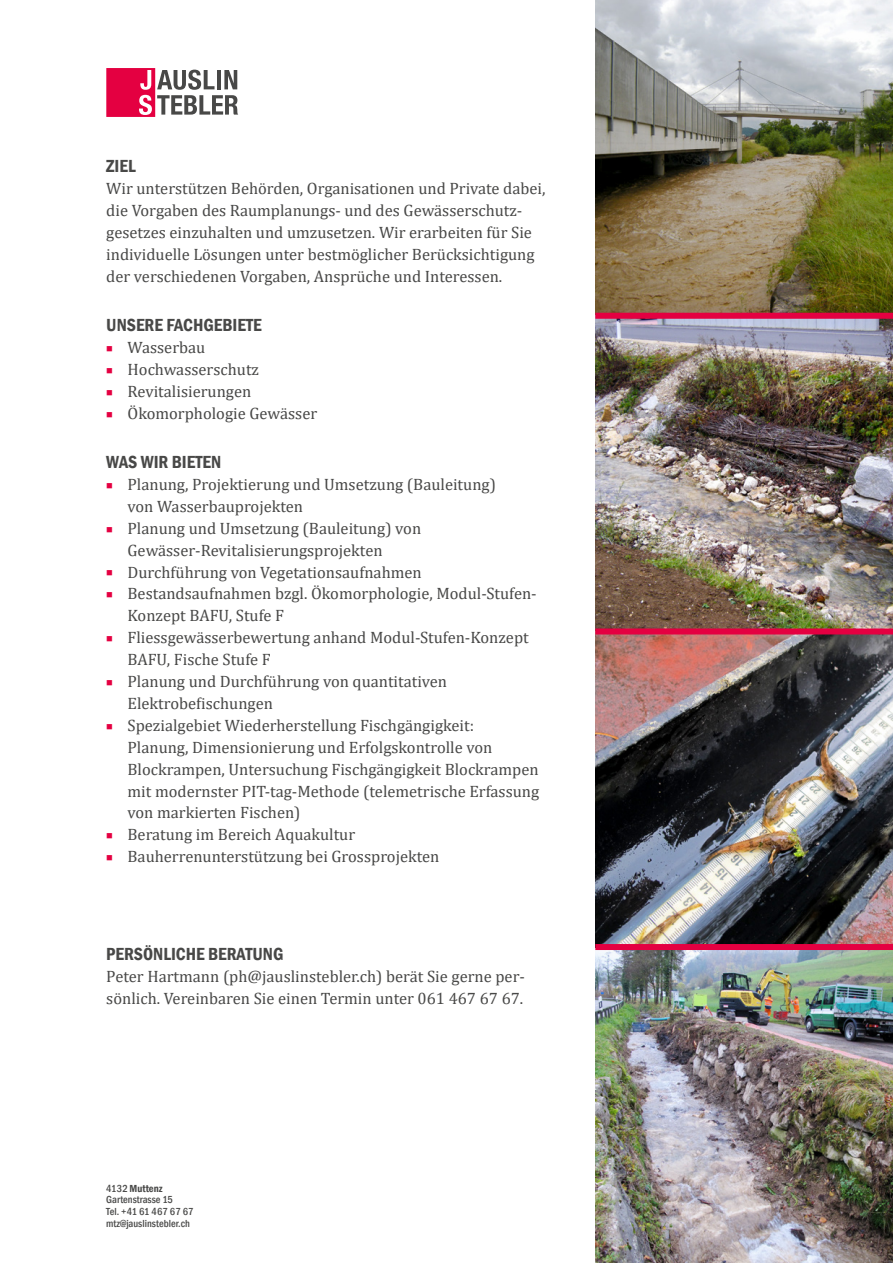
<style>
.page{position:relative;width:893px;height:1263px;background:#fff}
.page>*{position:absolute;margin:0;border:0;box-sizing:border-box;transform-origin:0 0}
.t1{font:600 condensed 18px "Franklin Gothic";color:#484847}
.t2{font:16.5px/21.9px "Cambria";color:#484847}
.t3{font:500 condensed 10.5px/11.9px "Franklin Gothic";color:#484847}
.s1{font-weight:600}
</style>
<div class="page">
<img style="left:595px;top:0;width:298px;height:1263px">
<svg style="left:106px;top:68px;width:132px;height:49px"></svg>
<div style="left:595px;top:313px;width:298px;height:6px;background:#e40041"></div>
<div style="left:595px;top:628px;width:298px;height:6px;background:#e40041"></div>
<div style="left:595px;top:944px;width:298px;height:6px;background:#e40041"></div>
<p class="t1" style="left:106px;top:154px;width:31px">ZIEL</p>
<p class="t2" style="left:106px;top:177px;width:441px">Wir unterstützen Behörden, Organisationen und Private dabei, die Vorgaben des Raumplanungs- und des Gewässerschutz&shy;gesetzes einzuhalten und umzusetzen. Wir erarbeiten für Sie individuelle Lösungen unter bestmöglicher Berücksichtigung der verschiedenen Vorgaben, Ansprüche und Interessen.</p>
<p class="t1" style="left:106px;top:313px;width:157px">UNSERE FACHGEBIETE</p>
<p class="t2" style="left:128px;top:337px;width:191px">Wasserbau<br>Hochwasserschutz<br>Revitalisierungen<br>Ökomorphologie Gewässer</p>
<p class="t1" style="left:106px;top:450px;width:116px">WAS WIR BIETEN</p>
<p class="t2" style="left:128px;top:473px;width:413px">Planung, Projektierung und Umsetzung (Bauleitung)<br>von Wasserbauprojekten<br>Planung und Umsetzung (Bauleitung) von Gewässer-Revitalisierungsprojekten<br>Durchführung von Vegetationsaufnahmen Bestandsaufnahmen bzgl. Ökomorphologie, Modul-Stufen-Konzept BAFU, Stufe F<br>Fliessgewässerbewertung anhand Modul-Stufen-Konzept BAFU, Fische Stufe F<br>Planung und Durchführung von quantitativen Elektrobefischungen<br>Spezialgebiet Wiederherstellung Fischgängigkeit:<br>Planung, Dimensionierung und Erfolgskontrolle von Blockrampen, Untersuchung Fischgängigkeit Blockrampen mit modernster PIT-tag-Methode (telemetrische Erfassung von markierten Fischen)<br>Beratung im Bereich Aquakultur<br>Bauherrenunterstützung bei Grossprojekten</p>
<p class="t1" style="left:106px;top:942px;width:179px">PERSÖNLICHE BERATUNG</p>
<p class="t2" style="left:106px;top:965px;width:420px">Peter Hartmann (ph@jauslinstebler.ch) berät Sie gerne per&shy;sönlich. Vereinbaren Sie einen Termin unter 061 467 67 67.</p>
<p class="t3" style="left:106px;top:1182px;width:89px">4132 <span class="s1">Muttenz<br></span>Gartenstrasse 15<br>Tel. +41 61 467 67 67 mtz@jauslinstebler.ch</p>
</div>
